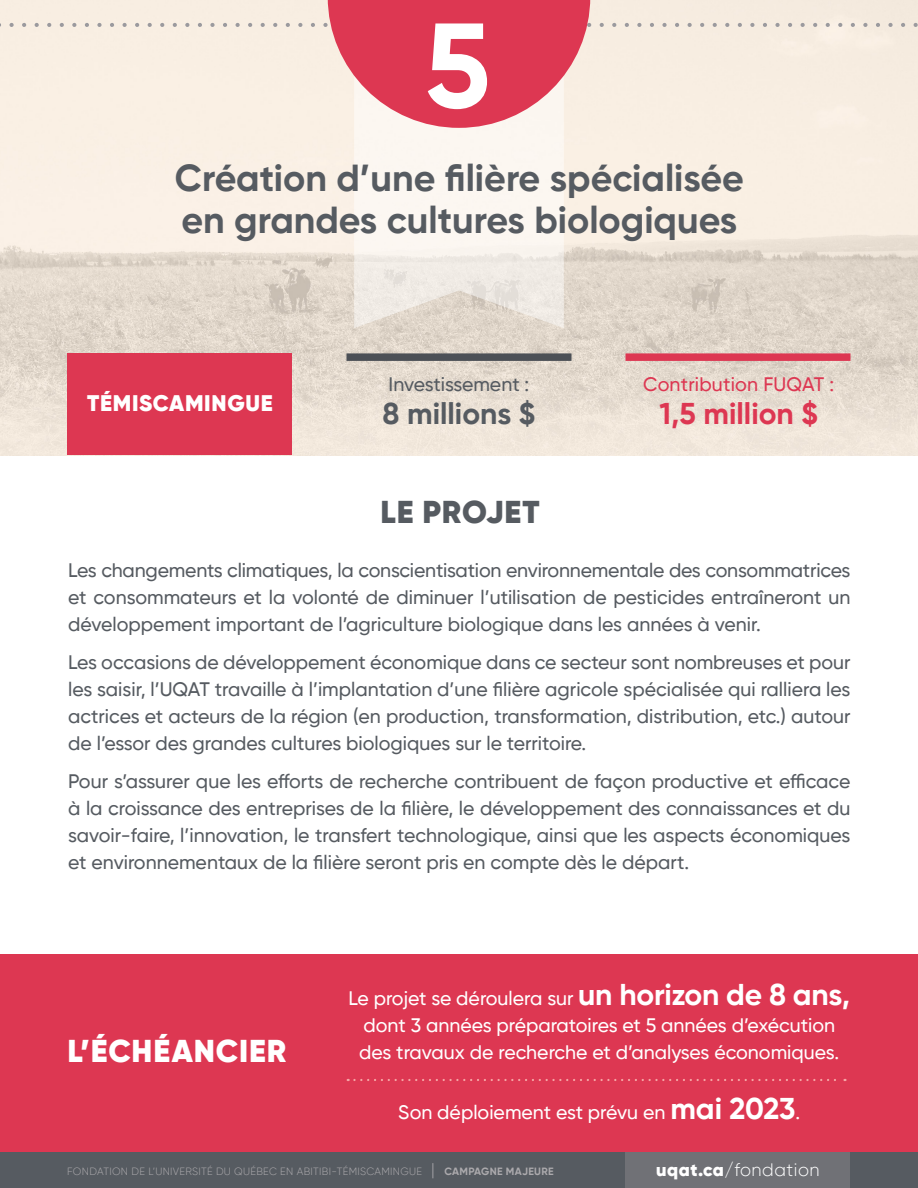
<style>
.page{position:relative;width:918px;height:1188px;background:#fff}
.page>*{position:absolute;margin:0;border:0;box-sizing:border-box;transform-origin:0 0}
.t1{font:700 120px "Gilroy";color:#fff}
.t2{font:700 37.5px/42px "Gilroy";color:#565b61}
.courant{font:900 31.5px "Gilroy";letter-spacing:.03em;color:#fff}
.courant-2{font:900 31.5px "Gilroy";letter-spacing:.03em;color:#565b61}
.courant-3{font:700 30px "Gilroy";color:#dd3752}
.courant-4{font:700 30px "Gilroy";color:#565b61}
.courant-5{font:900 22.5px "Gilroy";letter-spacing:.03em;color:#fff}
.Courant_3{font:500 19.5px/27px "Gilroy";color:#565b61;text-align:justify}
.courant-6{font:500 19.5px/27px "Gilroy";color:#fff;text-align:center}
.courant-7{font:500 19.5px "Gilroy";letter-spacing:.01em;color:#dd3752}
.courant-8{font:500 19.5px "Gilroy";letter-spacing:-.005em;color:#565b61}
.t3{font:300 18px "Gilroy";letter-spacing:.03em;color:#fff}
.t4{font:300 10.5px "Gilroy";letter-spacing:.03em;color:#acaaad}
.s1{font-weight:700;font-size:30px}
.s2{font-size:16.5px}
.s3{font-weight:700}
.s4{font-weight:900}
</style>
<div class="page">
<img style="left:0;top:128px;width:918px;height:327px">
<div style="left:0;top:1152px;width:918px;height:36px;background:#565b61"></div>
<div style="left:626px;top:1152px;width:224px;height:36px;background:#707176"></div>
<div style="left:68px;top:353px;width:224px;height:102px;background:#dd3752"></div>
<div style="left:0;top:954px;width:918px;height:198px;background:#dd3752"></div>
<div style="left:626px;top:353px;width:224px;height:8px;background:#dd3752"></div>
<div style="left:346px;top:353px;width:226px;height:8px;background:#4c5056"></div>
<svg style="left:348px;top:1079px;width:498px;height:2px"></svg>
<svg style="left:354px;top:128px;width:210px;height:200px;fill:#fbf6f1"></svg>
<svg style="left:0;top:0;width:918px;height:128px;background:#f1c5c2"></svg>
<p class="t1" style="left:425px;top:-10px;width:67px">5</p>
<p class="t2" style="left:175px;top:157px;width:571px">Création d’une filière spécialisée en grandes cultures biologiques</p>
<p class="courant-5" style="left:87px;top:389px;width:187px">TÉMISCAMINGUE</p>
<p class="courant-8" style="left:389px;top:372px;width:142px">Investissement :</p>
<p class="courant-4" style="left:383px;top:395px;width:154px">8 millions $</p>
<p class="courant-2" style="left:381px;top:492px;width:161px">LE PROJET</p>
<p class="courant-7" style="left:643px;top:372px;width:193px">Contribution FUQAT :</p>
<p class="courant-3" style="left:660px;top:395px;width:160px">1,5 million $</p>
<p class="Courant_3" style="left:68px;top:557px;width:784px">Les changements climatiques, la conscientisation environnementale des consommatrices et consommateurs et la volonté de diminuer l’utilisation de pesticides entraîneront un développement important de l’agriculture biologique dans les années à venir.</p>
<p class="Courant_3" style="left:68px;top:648px;width:784px">Les occasions de développement économique dans ce secteur sont nombreuses et pour les saisir, l’UQAT travaille à l’implantation d’une filière agricole spécialisée qui ralliera les actrices et acteurs de la région (en production, transformation, distribution, etc.) autour de l’essor des grandes cultures biologiques sur le territoire.</p>
<p class="Courant_3" style="left:68px;top:767px;width:784px">Pour s’assurer que les efforts de recherche contribuent de façon productive et efficace à la croissance des entreprises de la filière, le développement des connaissances et du savoir-faire, l’innovation, le transfert technologique, ainsi que les aspects économiques et environnementaux de la filière seront pris en compte dès le départ.</p>
<p class="courant" style="left:68px;top:1031px;width:220px">L’ÉCHÉANCIER</p>
<p class="courant-6" style="left:348px;top:984px;width:503px">Le projet se déroulera sur <span class="s1">un horizon de 8 ans, </span>dont 3 années préparatoires et 5 années d’exécution des travaux de recherche et d’analyses économiques.</p>
<p class="courant-6" style="left:398px;top:1098px;width:404px">Son déploiement est prévu en <span class="s1">mai 2023</span>.</p>
<p class="t4" style="left:67px;top:1165px;width:488px">FONDATION DE L’UNIVERSITÉ DU QUÉBEC EN ABITIBI-TÉMISCAMINGUE <span class="s2">|</span> <span class="s3">CAMPAGNE MAJEURE</span></p>
<p class="t3" style="left:656px;top:1159px;width:165px"><span class="s4">uqat.ca</span>/fondation</p>
</div>
